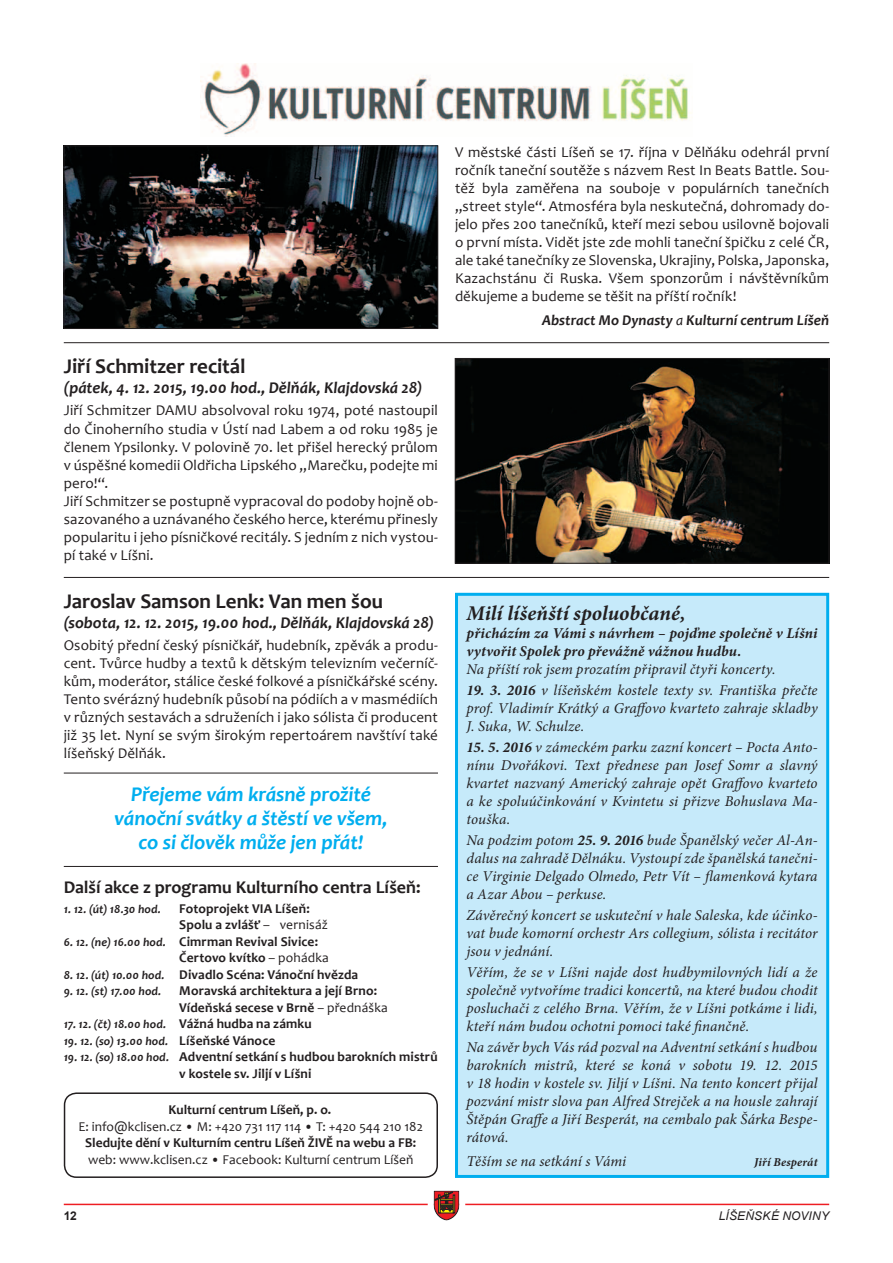
<style>
.page{position:relative;width:893px;height:1263px;background:#fff}
.page>*{position:absolute;margin:0;border:0;box-sizing:border-box;transform-origin:0 0}
.t1{font:italic 700 21px/24px "Candara";letter-spacing:-.005em;color:#00aeef;text-align:center}
.t2{font:700 21px "Candara";color:#231f20}
.t3{font:italic 700 21px "Minion Pro";color:#231f20}
.t4{font:700 18px "Candara";color:#231f20}
.t5{font:italic 700 16.5px "Candara";letter-spacing:-.005em;color:#231f20}
.t6{font:15px/18px "Candara";letter-spacing:.01em;color:#231f20;text-align:justify}
.t7{font:italic 15px/18px "Minion Pro";letter-spacing:.005em;color:#231f20;text-align:justify}
.t8{font:italic 700 15px/18px "Minion Pro";letter-spacing:.01em;color:#231f20}
.t9{font:italic 700 15px "Candara";letter-spacing:.005em;color:#231f20}
.t10{font:700 13.5px/16.5px "Candara";letter-spacing:.005em;color:#231f20}
.t11{font:13.5px "Candara";color:#231f20}
.t12{font:italic 700 12px "Candara";color:#231f20}
.t13{font:italic 12px "Arial";letter-spacing:.015em;color:#231f20}
.t14{font:italic 700 12px "Minion Pro";letter-spacing:.015em;color:#231f20}
.t15{font:700 12px "Arial";color:#231f20}
.s1{font-weight:400}
.s2{font-style:italic;font-size:12px}
.s3{font-style:normal;font-size:13.5px}
.s4{font-weight:700}
</style>
<div class="page">
<hr style="left:64px;top:1204px;width:765px;height:1px;background:#ee1d23">
<svg style="left:425px;top:1190px;width:43px;height:31px"></svg>
<img style="left:200px;top:64px;width:491px;height:73px">
<div style="left:64px;top:1092px;width:374px;height:86px;border:2px solid #231f20;border-radius:12px"></div>
<img style="left:66px;top:148px;width:370px;height:179px">
<div style="left:64px;top:146px;width:374px;height:183px;border:1px solid #231f20"></div>
<img style="left:457px;top:360px;width:370px;height:201px">
<div style="left:455px;top:358px;width:374px;height:205px;border:1px solid #231f20"></div>
<div style="left:456px;top:594px;width:372px;height:582px;background:#c6eafa"></div>
<div style="left:455px;top:593px;width:374px;height:585px;border:3px solid #00aeef"></div>
<hr style="left:64px;top:577px;width:765px;height:1px;background:#231f20">
<hr style="left:64px;top:342px;width:765px;height:1px;background:#231f20">
<hr style="left:64px;top:773px;width:374px;height:1px;background:#231f20">
<hr style="left:64px;top:866px;width:374px;height:1px;background:#231f20">
<h1 class="t2" style="left:64px;top:353px;width:183px">Jiří Schmitzer recitál</h1>
<p class="t5" style="left:64px;top:377px;width:360px">(pátek, 4. 12. 2015, 19.00 hod., Dělňák, Klajdovská 28)</p>
<p class="t6" style="left:64px;top:401px;width:376px;text-align:left">Jiří Schmitzer DAMU absolvoval roku 1974, poté nastoupil do Činoherního studia v Ústí nad Labem a od roku 1985 je členem Ypsilonky. V polovině 70. let přišel herecký průlom v úspěšné komedii Oldřicha Lipského „Marečku, podejte mi pero!“.<br>Jiří Schmitzer se postupně vypracoval do podoby hojně ob&shy;sazovaného a uznávaného českého herce, kterému přinesly popularitu i jeho písničkové recitály. S jedním z nich vystou&shy;pí také v Líšni.</p>
<h1 class="t2" style="left:64px;top:588px;width:321px">Jaroslav Samson Lenk: Van men šou</h1>
<p class="t5" style="left:64px;top:612px;width:372px">(sobota, 12. 12. 2015, 19.00 hod., Dělňák, Klajdovská 28)</p>
<p class="t6" style="left:64px;top:636px;width:376px">Osobitý přední český písničkář, hudebník, zpěvák a produ&shy;cent. Tvůrce hudby a textů k dětským televizním večerníč&shy;kům, moderátor, stálice české folkové a písničkářské scény.<br>Tento svérázný hudebník působí na pódiích a v masmédiích v různých sestavách a sdruženích i jako sólista či producent již 35 let. Nyní se svým širokým repertoárem navštíví také líšeňský Dělňák.</p>
<h1 class="t1" style="left:114px;top:781px;width:275px">Přejeme vám krásně prožité vánoční svátky a štěstí ve všem, co si člověk může jen přát!</h1>
<p class="t4" style="left:64px;top:876px;width:358px">Další akce z programu Kulturního centra Líšeň:</p>
<p class="t12" style="left:64px;top:901px;width:99px">1. 12. (út) 18.30 hod.</p>
<p class="t10" style="left:179px;top:900px;width:150px">Fotoprojekt VIA Líšeň:<br>Spolu a zvlášť <span class="s1">– vernisáž</span></p>
<p class="t10" style="left:179px;top:933px;width:151px;text-indent:-116px"><span class="s2">6. 12. (ne) 16.00 hod.</span> Cimrman Revival Sivice:<br>Čertovo kvítko <span class="s1">– pohádka</span></p>
<p class="t10" style="left:64px;top:966px;width:296px"><span class="s2">8. 12. (út) 10.00 hod.</span> Divadlo Scéna: Vánoční hvězda</p>
<p class="t12" style="left:64px;top:984px;width:99px">9. 12. (st) 17.00 hod.</p>
<p class="t10" style="left:179px;top:982px;width:210px">Moravská architektura a její Brno:<br>Vídeňská secese v Brně <span class="s1">– přednáška</span></p>
<p class="t12" style="left:64px;top:1017px;width:249px">17. 12. (čt) 18.00 hod. <span class="s3">Vážná hudba na zámku</span></p>
<p class="t12" style="left:64px;top:1033px;width:213px">19. 12. (so) 13.00 hod. <span class="s3">Líšeňské Vánoce</span></p>
<p class="t10" style="left:179px;top:1048px;width:260px;text-indent:-116px"><span class="s2">19. 12. (so) 18.00 hod.</span> Adventní setkání s hudbou barokních mistrů v kostele sv. Jiljí v Líšni</p>
<p class="t10" style="left:169px;top:1101px;width:164px">Kulturní centrum Líšeň, p. o.</p>
<p class="t11" style="left:78px;top:1118px;width:346px">E: info@kclisen.cz • M: +420 731 117 114 • T: +420 544 210 182</p>
<p class="t10" style="left:85px;top:1134px;width:332px">Sledujte dění v Kulturním centru Líšeň ŽIVĚ na webu a FB:</p>
<p class="t11" style="left:88px;top:1151px;width:327px">web: www.kclisen.cz • Facebook: Kulturní centrum Líšeň</p>
<p class="t6" style="left:455px;top:142px;width:376px">V městské části Líšeň se 17. října v Dělňáku odehrál první ročník taneční soutěže s názvem Rest In Beats Battle. Sou&shy;těž byla zaměřena na souboje v populárních tanečních „street style“. Atmosféra byla neskutečná, dohromady do&shy;jelo přes 200 tanečníků, kteří mezi sebou usilovně bojovali o první místa. Vidět jste zde mohli taneční špičku z celé ČR, ale také tanečníky ze Slovenska, Ukrajiny, Polska, Japonska, Kazachstánu či Ruska. Všem sponzorům i návštěvníkům děkujeme a budeme se těšit na příští ročník!</p>
<p class="t9" style="left:542px;top:310px;width:289px">Abstract Mo Dynasty <span class="s1">a</span> Kulturní centrum Líšeň</p>
<h1 class="t3" style="left:466px;top:598px;width:221px">Milí líšeňští spoluobčané,</h1>
<p class="t8" style="left:466px;top:623px;width:353px">přicházím za Vámi s návrhem – pojďme společně v Líšni vytvořit Spolek pro převážně vážnou hudbu.</p>
<p class="t7" style="left:466px;top:660px;width:311px">Na příští rok jsem prozatím připravil čtyři koncerty.</p>
<p class="t7" style="left:466px;top:681px;width:353px"><span class="s4">19. 3. 2016</span> v líšeňském kostele texty sv. Františka přečte prof. Vladimír Krátký a Graffovo kvarteto zahraje skladby J. Suka, W. Schulze.</p>
<p class="t7" style="left:466px;top:738px;width:353px"><span class="s4">15. 5. 2016</span> v zámeckém parku zazní koncert – Pocta Anto&shy;nínu Dvořákovi. Text přednese pan Josef Somr a slavný kvartet nazvaný Americký zahraje opět Graffovo kvarteto a ke spoluúčinkování v Kvintetu si přizve Bohuslava Ma&shy;touška.</p>
<p class="t7" style="left:466px;top:831px;width:353px">Na podzim potom <span class="s4">25. 9. 2016</span> bude Španělský večer Al-An&shy;dalus na zahradě Dělnáku. Vystoupí zde španělská tanečni&shy;ce Virginie Delgado Olmedo, Petr Vít – flamenková kytara a Azar Abou – perkuse.</p>
<p class="t7" style="left:466px;top:906px;width:353px">Závěrečný koncert se uskuteční v hale Saleska, kde účinko&shy;vat bude komorní orchestr Ars collegium, sólista i recitátor jsou v jednání.</p>
<p class="t7" style="left:466px;top:963px;width:353px">Věřím, že se v Líšni najde dost hudbymilovných lidí a že společně vytvoříme tradici koncertů, na které budou chodit posluchači z celého Brna. Věřím, že v Líšni potkáme i lidi, kteří nám budou ochotni pomoci také finančně.</p>
<p class="t7" style="left:466px;top:1038px;width:353px">Na závěr bych Vás rád pozval na Adventní setkání s hudbou barokních mistrů, které se koná v sobotu 19. 12. 2015 v 18 hodin v kostele sv. Jiljí v Líšni. Na tento koncert přijal pozvání mistr slova pan Alfred Strejček a na housle zahrají Štěpán Graffe a Jiří Besperát, na cembalo pak Šárka Bespe&shy;rátová.</p>
<p class="t7" style="left:466px;top:1152px;width:161px">Těším se na setkání s Vámi</p>
<p class="t14" style="left:754px;top:1153px;width:65px">Jiří Besperát</p>
<p class="t15" style="left:64px;top:1208px;width:15px">12</p>
<p class="t13" style="left:719px;top:1208px;width:112px">LÍŠEŇSKÉ NOVINY</p>
</div>
